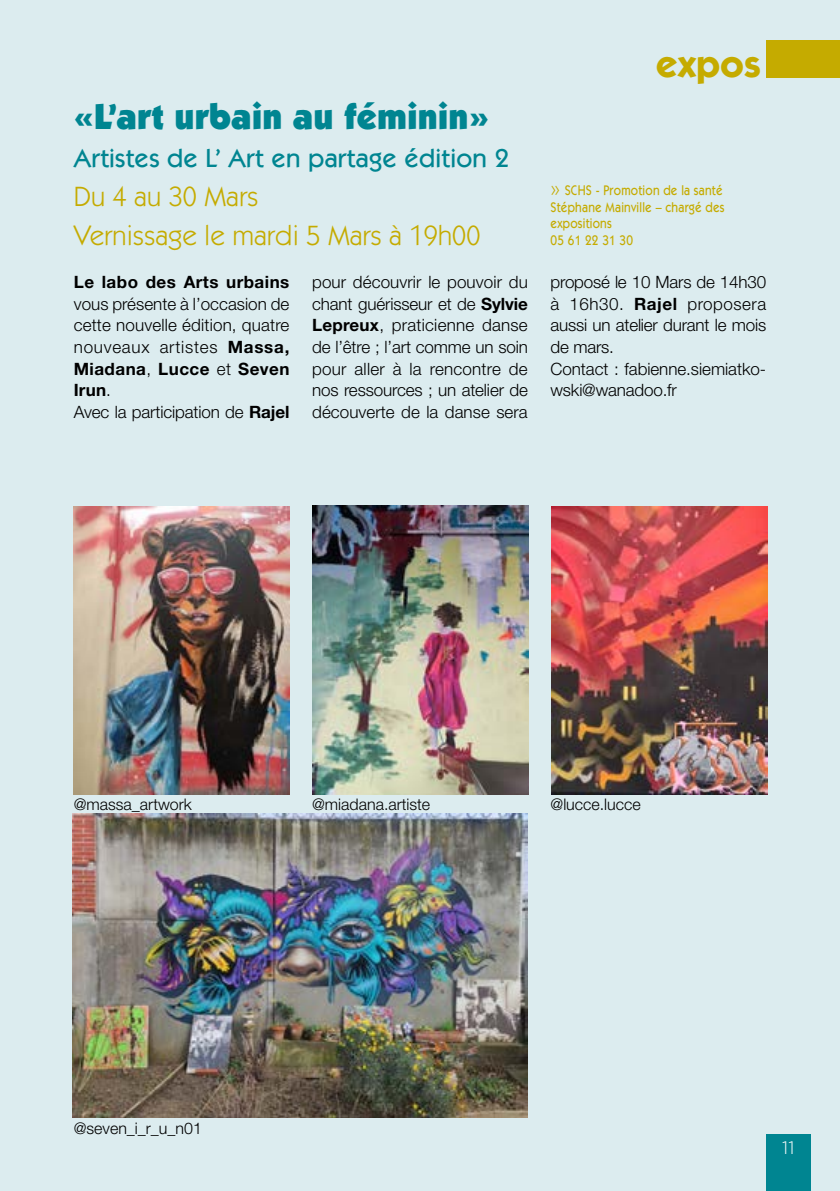
<style>
.page{position:relative;width:840px;height:1191px;background:#fff}
.page>*{position:absolute;margin:0;border:0;box-sizing:border-box;transform-origin:0 0}
.t1{font:700 38px "ITC Kabel Std";letter-spacing:.01em;color:#c5ab00}
.t2{font:900 36px "ITC Kabel Std";letter-spacing:.01em;color:#008591}
.t3{font:28px/39.2px "ITC Kabel Std";letter-spacing:.01em;color:#c5ab00}
.t4{font:500 26px "ITC Kabel Std";letter-spacing:.01em;color:#008591}
.t5{font:300 18px "Gotham";color:#fff}
.t6{font:300 17px/21.6px "Helvetica Neue LT Std";letter-spacing:-.005em;color:#000}
.t7{font:700 17px "Helvetica Neue LT Std";letter-spacing:.03em;color:#000}
.t8{font:300 16px "Helvetica Neue LT Std";color:#000}
.t9{font:500 14px/16.8px "ITC Kabel Std";letter-spacing:.02em;color:#c5ab00;scale:.85 1}
.s1{font-family:"Gotham";font-weight:300;font-size:22px}
.s2{font-weight:700}
</style>
<div class="page">
<div style="left:0;top:0;width:839px;height:1191px;background:#dcecef"></div>
<div style="left:765px;top:1134px;width:45px;height:57px;background:#008591"></div>
<div style="left:766px;top:40px;width:73px;height:37px;background:#c5ab00"></div>
<img style="left:74px;top:506px;width:215px;height:288px">
<img style="left:72px;top:813px;width:455px;height:304px">
<img style="left:312px;top:505px;width:216px;height:289px">
<img style="left:551px;top:507px;width:215px;height:287px">
<h2 class="t2" style="left:74px;top:94px;width:416px">«L’art urbain au féminin»</h2>
<h3 class="t4" style="left:74px;top:142px;width:437px">Artistes de L’ Art en partage édition 2</h3>
<h3 class="t3" style="left:74px;top:177px;width:408px">Du 4 au 30 Mars<br>Vernissage le mardi 5 Mars à 19h00</h3>
<h1 class="t1" style="left:655px;top:41px;width:106px">expos</h1>
<p class="t9" style="left:550px;top:182px;width:206px"><span class="s1">»</span> SCHS - Promotion de la santé<br>Stéphane Mainville – chargé des expositions<br>05 61 22 31 30</p>
<p class="t7" style="left:74px;top:271px;width:217px">Le labo des Arts urbains</p>
<p class="t6" style="left:74px;top:292px;width:217px">vous présente à l’occasion de cette nouvelle édition, quatre nouveaux artistes <span class="s2">Massa,<br>Miadana</span>, <span class="s2">Lucce</span> et <span class="s2">Seven<br>Irun</span>.<br>Avec la participation de <span class="s2">Rajel</span></p>
<p class="t6" style="left:312px;top:271px;width:217px;text-align:justify">pour découvrir le pouvoir du chant guérisseur et de <span class="s2">Sylvie Lepreux</span>, praticienne danse de l’être ; l’art comme un soin pour aller à la rencontre de nos ressources ; un atelier de découverte de la danse sera</p>
<p class="t6" style="left:550px;top:271px;width:217px">proposé le 10 Mars de 14h30 à 16h30. <span class="s2">Rajel</span> proposera aussi un atelier durant le mois de mars.<br>Contact : fabienne.siemiatko&shy;wski@wanadoo.fr</p>
<p class="t8" style="left:74px;top:795px;width:120px">@massa_artwork</p>
<p class="t8" style="left:312px;top:795px;width:119px">@miadana.artiste</p>
<p class="t8" style="left:550px;top:795px;width:92px">@lucce.lucce</p>
<p class="t8" style="left:74px;top:1118px;width:130px">@seven_i_r_u_n01</p>
<p class="t5" style="left:781px;top:1136px;width:14px">11</p>
</div>
